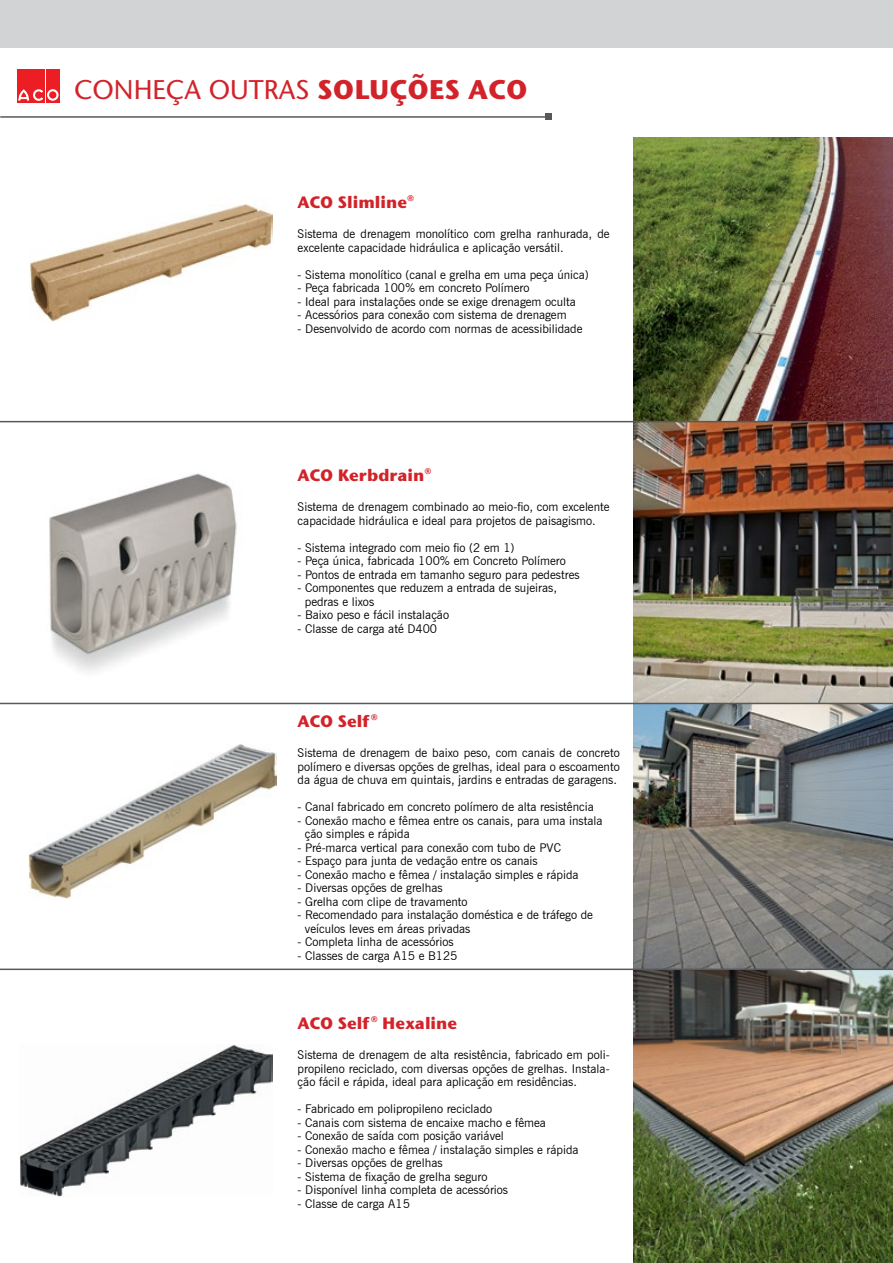
<style>
.page{position:relative;width:893px;height:1263px;background:#fff}
.page>*{position:absolute;margin:0;border:0;box-sizing:border-box;transform-origin:0 0}
.t1{font:500 27px "Stone Sans ITC Pro";color:#d2232a}
.t2{font:700 16.5px "Stone Sans ITC Pro";color:#d2232a}
.t3{font:12px/13.5px "News Gothic BT";color:#000}
.s1{font-weight:700}
</style>
<div class="page">
<img style="left:634px;top:138px;width:259px;height:830px">
<div style="left:0;top:0;width:893px;height:47px;background:#d1d3d4"></div>
<img style="left:49px;top:473px;width:188px;height:198px">
<div style="left:17px;top:69px;width:13px;height:33px;background:#ed1d24"></div>
<div style="left:32px;top:69px;width:13px;height:33px;background:#ed1d24"></div>
<div style="left:46px;top:69px;width:14px;height:33px;background:#ed1d24"></div>
<svg style="left:18px;top:89px;width:41px;height:12px"></svg>
<hr style="left:1px;top:116px;width:548px;height:2px;background:#58595b">
<svg style="left:546px;top:114px;width:6px;height:6px"></svg>
<img style="left:30px;top:204px;width:243px;height:118px">
<img style="left:20px;top:1045px;width:253px;height:152px">
<img style="left:28px;top:744px;width:248px;height:154px">
<img style="left:634px;top:970px;width:259px;height:293px">
<hr style="left:0;top:421px;width:893px;height:1px;background:#58595b">
<hr style="left:0;top:703px;width:893px;height:1px;background:#58595b">
<hr style="left:0;top:968px;width:893px;height:2px;background:#58595b">
<h1 class="t1" style="left:74px;top:73px;width:455px">CONHEÇA OUTRAS <span class="s1">SOLUÇÕES ACO</span></h1>
<h2 class="t2" style="left:298px;top:192px;width:118px">ACO Slimline®</h2>
<p class="t3" style="left:298px;top:227px;width:313px">Sistema de drenagem monolítico com grelha ranhurada, de excelente capacidade hidráulica e aplicação versátil.</p>
<p class="t3" style="left:298px;top:267px;width:293px">- Sistema monolítico (canal e grelha em uma peça única)</p>
<p class="t3" style="left:298px;top:281px;width:233px">- Peça fabricada 100% em concreto Polímero</p>
<p class="t3" style="left:298px;top:294px;width:280px">- Ideal para instalações onde se exige drenagem oculta</p>
<p class="t3" style="left:298px;top:308px;width:271px">- Acessórios para conexão com sistema de drenagem</p>
<p class="t3" style="left:298px;top:321px;width:286px">- Desenvolvido de acordo com normas de acessibilidade</p>
<h2 class="t2" style="left:298px;top:465px;width:135px">ACO Kerbdrain®</h2>
<p class="t3" style="left:298px;top:500px;width:313px">Sistema de drenagem combinado ao meio-fio, com excelente capacidade hidráulica e ideal para projetos de paisagismo.</p>
<p class="t3" style="left:298px;top:541px;width:218px">- Sistema integrado com meio fio (2 em 1)</p>
<p class="t3" style="left:298px;top:554px;width:270px">- Peça única, fabricada 100% em Concreto Polímero</p>
<p class="t3" style="left:298px;top:568px;width:283px">- Pontos de entrada em tamanho seguro para pedestres</p>
<p class="t3" style="left:305px;top:581px;width:254px;text-indent:-7px">- Componentes que reduzem a entrada de sujeiras, pedras e lixos</p>
<p class="t3" style="left:298px;top:608px;width:153px">- Baixo peso e fácil instalação</p>
<p class="t3" style="left:298px;top:622px;width:141px">- Classe de carga até D400</p>
<h2 class="t2" style="left:298px;top:711px;width:82px">ACO Self®</h2>
<p class="t3" style="left:298px;top:746px;width:324px;text-align:justify">Sistema de drenagem de baixo peso, com canais de concreto polímero e diversas opções de grelhas, ideal para o escoamento da água de chuva em quintais, jardins e entradas de garagens.</p>
<p class="t3" style="left:298px;top:800px;width:298px">- Canal fabricado em concreto polímero de alta resistência</p>
<p class="t3" style="left:305px;top:813px;width:299px;text-indent:-7px">- Conexão macho e fêmea entre os canais, para uma instala ção simples e rápida</p>
<p class="t3" style="left:298px;top:840px;width:265px">- Pré-marca vertical para conexão com tubo de PVC</p>
<p class="t3" style="left:298px;top:854px;width:242px">- Espaço para junta de vedação entre os canais</p>
<p class="t3" style="left:298px;top:867px;width:282px">- Conexão macho e fêmea / instalação simples e rápida</p>
<p class="t3" style="left:298px;top:881px;width:146px">- Diversas opções de grelhas</p>
<p class="t3" style="left:298px;top:894px;width:171px">- Grelha com clipe de travamento</p>
<p class="t3" style="left:305px;top:908px;width:290px;text-indent:-7px">- Recomendado para instalação doméstica e de tráfego de veículos leves em áreas privadas</p>
<p class="t3" style="left:298px;top:935px;width:157px">- Completa linha de acessórios</p>
<p class="t3" style="left:298px;top:948px;width:161px">- Classes de carga A15 e B125</p>
<h2 class="t2" style="left:298px;top:1012px;width:161px">ACO Self® Hexaline</h2>
<p class="t3" style="left:298px;top:1048px;width:313px;text-align:justify">Sistema de drenagem de alta resistência, fabricado em poli&shy;propileno reciclado, com diversas opções de grelhas. Instala&shy;ção fácil e rápida, ideal para aplicação em residências.</p>
<p class="t3" style="left:298px;top:1102px;width:196px">- Fabricado em polipropileno reciclado</p>
<p class="t3" style="left:298px;top:1115px;width:250px">- Canais com sistema de encaixe macho e fêmea</p>
<p class="t3" style="left:298px;top:1129px;width:208px">- Conexão de saída com posição variável</p>
<p class="t3" style="left:298px;top:1142px;width:282px">- Conexão macho e fêmea / instalação simples e rápida</p>
<p class="t3" style="left:298px;top:1156px;width:146px">- Diversas opções de grelhas</p>
<p class="t3" style="left:298px;top:1169px;width:191px">- Sistema de fixação de grelha seguro</p>
<p class="t3" style="left:298px;top:1183px;width:212px">- Disponível linha completa de acessórios</p>
<p class="t3" style="left:298px;top:1196px;width:114px">- Classe de carga A15</p>
</div>
